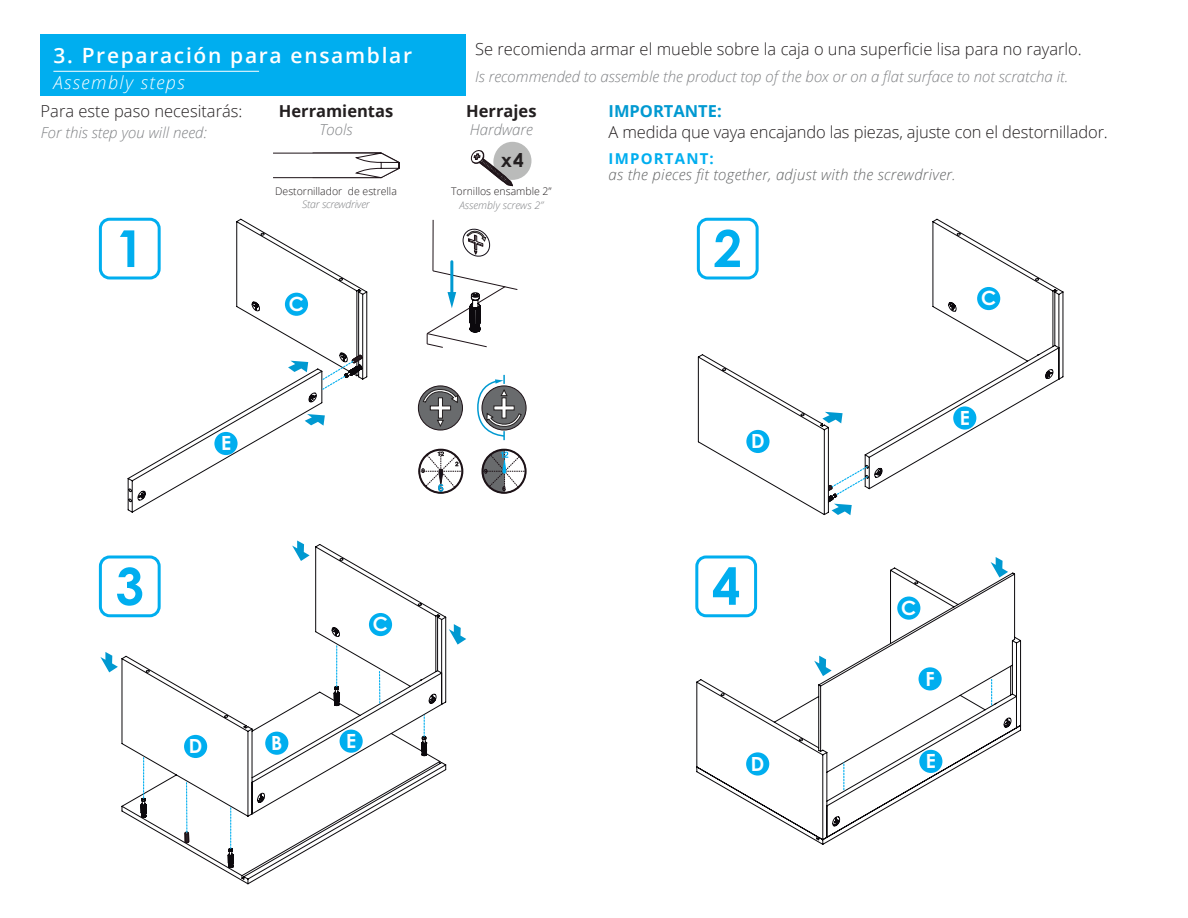
<style>
.page{position:relative;width:1188px;height:918px;background:#fff}
.page>*{position:absolute;margin:0;border:0;box-sizing:border-box;transform-origin:0 0}
.t1{font:700 51px "Century Gothic";color:#00aeef}
.t2{font:600 21px "Open Sans";letter-spacing:.08em;color:#fff}
.t3{font:700 19.05px "Century Gothic";color:#231f20}
.t4{font:italic 300 18px "Open Sans";letter-spacing:.08em;color:#fff}
.t5{font:300 16.5px "Open Sans";color:#231f20}
.t6{font:700 16.5px "Open Sans";color:#231f20}
.t7{font:700 16.5px "Open Sans";color:#0099d1}
.t8{font:italic 300 15px "Open Sans";color:#808285}
.t9{font:italic 300 15px "Open Sans";letter-spacing:.02em;color:#646667}
.t10{font:700 15px "Open Sans";letter-spacing:.08em;color:#00aeef}
.t11{font:300 10.5px "Open Sans";color:#231f20}
.t12{font:italic 300 10.5px "Open Sans";color:#808285}
.t13{font:italic 300 10.5px "Open Sans";letter-spacing:-.02em;color:#808285}
</style>
<div class="page">
<div style="left:41px;top:35px;width:425px;height:61px;background:#00aeef"></div>
<hr style="left:53px;top:71px;width:206px;height:1px;background:#fff">
<svg style="left:470px;top:142px;width:61px;height:44px"></svg>
<svg style="left:273px;top:152px;width:127px;height:27px"></svg>
<div style="left:99px;top:218px;width:62px;height:62px;border:3px solid #00aeef;border-radius:9px"></div>
<div style="left:695px;top:555px;width:62px;height:62px;border:3px solid #00aeef;border-radius:9px"></div>
<svg style="left:696px;top:567px;width:326px;height:278px"></svg>
<div style="left:897px;top:596px;width:23px;height:24px;background:#00aeef;border-radius:50%"></div>
<div style="left:918px;top:667px;width:24px;height:24px;background:#00aeef;border-radius:50%"></div>
<div style="left:919px;top:750px;width:24px;height:23px;background:#00aeef;border-radius:50%"></div>
<div style="left:746px;top:752px;width:23px;height:24px;background:#00aeef;border-radius:50%"></div>
<svg style="left:832px;top:816px;width:9px;height:10px"></svg>
<svg style="left:1003px;top:718px;width:9px;height:10px"></svg>
<svg style="left:843px;top:763px;width:1px;height:27px"></svg>
<svg style="left:991px;top:679px;width:1px;height:26px"></svg>
<svg style="left:814px;top:656px;width:18px;height:20px"></svg>
<svg style="left:991px;top:557px;width:17px;height:20px"></svg>
<div style="left:99px;top:555px;width:62px;height:62px;border:3px solid #00aeef;border-radius:9px"></div>
<svg style="left:481px;top:448px;width:46px;height:46px"></svg>
<svg style="left:418px;top:386px;width:44px;height:44px"></svg>
<div style="left:418px;top:386px;width:45px;height:44px;border:1px solid #1d1217;border-radius:50%"></div>
<svg style="left:418px;top:389px;width:46px;height:105px"></svg>
<svg style="left:482px;top:386px;width:44px;height:44px"></svg>
<div style="left:482px;top:386px;width:44px;height:44px;border:1px solid #1d1217;border-radius:50%"></div>
<svg style="left:478px;top:375px;width:44px;height:65px"></svg>
<hr style="left:433px;top:220px;width:1px;height:51px;background:#1d1217">
<hr style="left:450px;top:262px;width:3px;height:33px;background:#0099d1">
<svg style="left:426px;top:270px;width:92px;height:78px"></svg>
<svg style="left:462px;top:228px;width:28px;height:29px"></svg>
<svg style="left:127px;top:218px;width:241px;height:295px"></svg>
<div style="left:285px;top:293px;width:23px;height:23px;background:#00aeef;border-radius:50%"></div>
<svg style="left:138px;top:490px;width:8px;height:11px"></svg>
<svg style="left:251px;top:302px;width:10px;height:9px"></svg>
<svg style="left:305px;top:414px;width:20px;height:12px"></svg>
<svg style="left:288px;top:353px;width:75px;height:50px"></svg>
<div style="left:214px;top:432px;width:24px;height:23px;background:#00aeef;border-radius:50%"></div>
<svg style="left:697px;top:218px;width:367px;height:298px"></svg>
<div style="left:977px;top:287px;width:23px;height:23px;background:#00aeef;border-radius:50%"></div>
<div style="left:953px;top:406px;width:23px;height:24px;background:#00aeef;border-radius:50%"></div>
<svg style="left:1045px;top:368px;width:8px;height:12px"></svg>
<svg style="left:948px;top:302px;width:9px;height:10px"></svg>
<svg style="left:121px;top:544px;width:326px;height:341px"></svg>
<div style="left:369px;top:613px;width:23px;height:23px;background:#00aeef;border-radius:50%"></div>
<div style="left:339px;top:730px;width:24px;height:23px;background:#00aeef;border-radius:50%"></div>
<div style="left:265px;top:732px;width:23px;height:23px;background:#00aeef;border-radius:50%"></div>
<div style="left:184px;top:735px;width:23px;height:23px;background:#00aeef;border-radius:50%"></div>
<svg style="left:257px;top:793px;width:9px;height:10px"></svg>
<svg style="left:428px;top:694px;width:9px;height:10px"></svg>
<svg style="left:331px;top:627px;width:10px;height:10px"></svg>
<svg style="left:141px;top:757px;width:6px;height:61px"></svg>
<svg style="left:228px;top:808px;width:6px;height:60px"></svg>
<svg style="left:334px;top:645px;width:6px;height:61px"></svg>
<svg style="left:422px;top:715px;width:5px;height:41px"></svg>
<svg style="left:185px;top:782px;width:4px;height:71px"></svg>
<svg style="left:379px;top:670px;width:1px;height:33px"></svg>
<svg style="left:100px;top:652px;width:18px;height:20px"></svg>
<svg style="left:292px;top:540px;width:18px;height:21px"></svg>
<svg style="left:449px;top:624px;width:17px;height:21px"></svg>
<svg style="left:698px;top:355px;width:185px;height:160px"></svg>
<p class="t2" style="left:53px;top:41px;width:360px">3. Preparación para ensamblar</p>
<p class="t4" style="left:53px;top:70px;width:133px">Assembly steps</p>
<p class="t5" style="left:475px;top:38px;width:608px">Se recomienda armar el mueble sobre la caja o una superficie lisa para no rayarlo.</p>
<p class="t8" style="left:475px;top:66px;width:595px">Is recommended to assemble the product top of the box or on a flat surface to not scratcha it.</p>
<p class="t5" style="left:41px;top:100px;width:203px">Para este paso necesitarás:</p>
<p class="t8" style="left:41px;top:122px;width:168px">For this step you will need:</p>
<p class="t6" style="left:279px;top:99px;width:116px">Herramientas</p>
<p class="t8" style="left:319px;top:119px;width:35px">Tools</p>
<p class="t6" style="left:466px;top:99px;width:72px">Herrajes</p>
<p class="t8" style="left:470px;top:119px;width:64px">Hardware</p>
<p class="t3" style="left:501px;top:145px;width:24px">x4</p>
<p class="t7" style="left:609px;top:99px;width:115px">IMPORTANTE:</p>
<p class="t5" style="left:609px;top:121px;width:501px">A medida que vaya encajando las piezas, ajuste con el destornillador.</p>
<p class="t10" style="left:609px;top:147px;width:107px">IMPORTANT:</p>
<p class="t9" style="left:609px;top:164px;width:349px">as the pieces fit together, adjust with the screwdriver.</p>
<p class="t11" style="left:275px;top:184px;width:123px">Destornillador de estrella</p>
<p class="t13" style="left:302px;top:197px;width:69px">Star screwdriver</p>
<p class="t11" style="left:451px;top:184px;width:102px">Tornillos ensamble 2”</p>
<p class="t12" style="left:459px;top:198px;width:85px">Assembly screws 2”</p>
<h1 class="t1" style="left:115px;top:210px;width:30px">1</h1>
<h1 class="t1" style="left:713px;top:210px;width:30px">2</h1>
<h1 class="t1" style="left:115px;top:548px;width:30px">3</h1>
<h1 class="t1" style="left:712px;top:548px;width:30px">4</h1>
</div>
